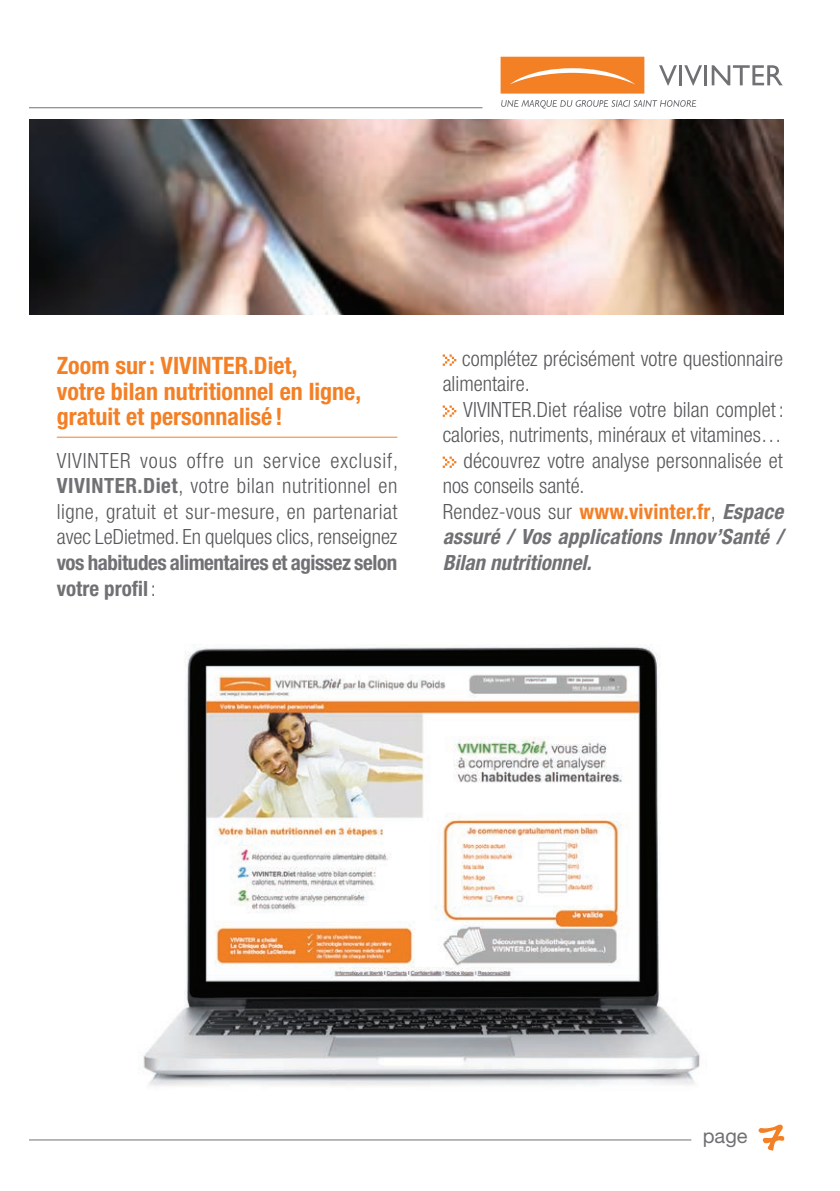
<style>
.page{position:relative;width:840px;height:1191px;background:#fff}
.page>*{position:absolute;margin:0;border:0;box-sizing:border-box;transform-origin:0 0}
.t1{font:700 condensed 24px/25.6px "Helvetica Neue LT Std";color:#f48026}
.t2{font:300 condensed 21px/25.6px "Helvetica Neue LT Std";color:#57585a;text-align:justify}
.t3{font:italic 700 condensed 21px "Helvetica Neue LT Std";letter-spacing:.005em;color:#717074}
.t4{font:700 condensed 21px/25.6px "Helvetica Neue LT Std";letter-spacing:-.02em;color:#717074}
.t5{font:20px "Helvetica Neue LT Std";color:#717074}
.s1{font-weight:700;color:#717074}
.s2{font-weight:300;color:#57585a}
.s3{font-weight:700;color:#f48026}
.s4{font-weight:700;font-style:italic;color:#717074}
.s5{font-family:"Dakota";font-size:32px;color:#f48026}
</style>
<div class="page">
<hr style="left:0;top:107px;width:482px;height:1px;background:#717074">
<hr style="left:0;top:1139px;width:782px;height:1px;background:#717074">
<svg style="left:500px;top:57px;width:144px;height:37px;background:#f58c3a"></svg>
<svg style="left:501px;top:100px;width:194px;height:9px"></svg>
<svg style="left:659px;top:65px;width:17px;height:20px"></svg>
<hr style="left:678px;top:65px;width:3px;height:20px;background:#717074">
<svg style="left:684px;top:65px;width:17px;height:20px"></svg>
<hr style="left:704px;top:65px;width:2px;height:20px;background:#717074">
<svg style="left:711px;top:65px;width:71px;height:20px"></svg>
<div style="left:691px;top:1126px;width:103px;height:24px;background:#fff"></div>
<svg style="left:758px;top:1124px;width:27px;height:27px"></svg>
<img style="left:29px;top:119px;width:753px;height:196px">
<div style="left:0;top:57px;width:28px;height:1091px;background:#fff"></div>
<hr style="left:57px;top:437px;width:340px;height:1px;background:#f48026">
<svg style="left:442px;top:354px;width:14px;height:12px"></svg>
<svg style="left:442px;top:405px;width:14px;height:12px"></svg>
<svg style="left:442px;top:456px;width:14px;height:12px"></svg>
<img style="left:143px;top:645px;width:557px;height:442px">
<p class="t1" style="left:57px;top:353px;width:306px">Zoom sur: VIVINTER.Diet,<br>votre bilan nutritionnel en ligne, gratuit et personnalisé !</p>
<p class="t2" style="left:57px;top:447px;width:343px">VIVINTER vous offre un service exclusif, <span class="s1">VIVINTER.Diet</span>, votre bilan nutritionnel en ligne, gratuit et sur-mesure, en partenariat avec LeDietmed. En quelques clics, renseignez</p>
<p class="t4" style="left:57px;top:549px;width:342px">vos habitudes alimentaires et agissez selon votre profil <span class="s2">:</span></p>
<p class="t2" style="left:442px;top:345px;width:342px;text-indent:19px">complétez précisément votre questionnaire alimentaire.</p>
<p class="t2" style="left:463px;top:396px;width:322px">VIVINTER.Diet réalise votre bilan complet :</p>
<p class="t2" style="left:442px;top:422px;width:340px">calories, nutriments, minéraux et vitamines…</p>
<p class="t2" style="left:463px;top:447px;width:321px">découvrez votre analyse personnalisée et</p>
<p class="t2" style="left:442px;top:473px;width:143px">nos conseils santé.</p>
<p class="t2" style="left:442px;top:498px;width:342px">Rendez-vous sur <span class="s3">www.vivinter.fr</span>, <span class="s4">Espace</span></p>
<p class="t3" style="left:442px;top:524px;width:341px">assuré / Vos applications Innov’Santé /</p>
<p class="t3" style="left:442px;top:550px;width:150px">Bilan nutritionnel.</p>
<p class="t5" style="left:702px;top:1124px;width:82px">page <span class="s5">7</span></p>
</div>
